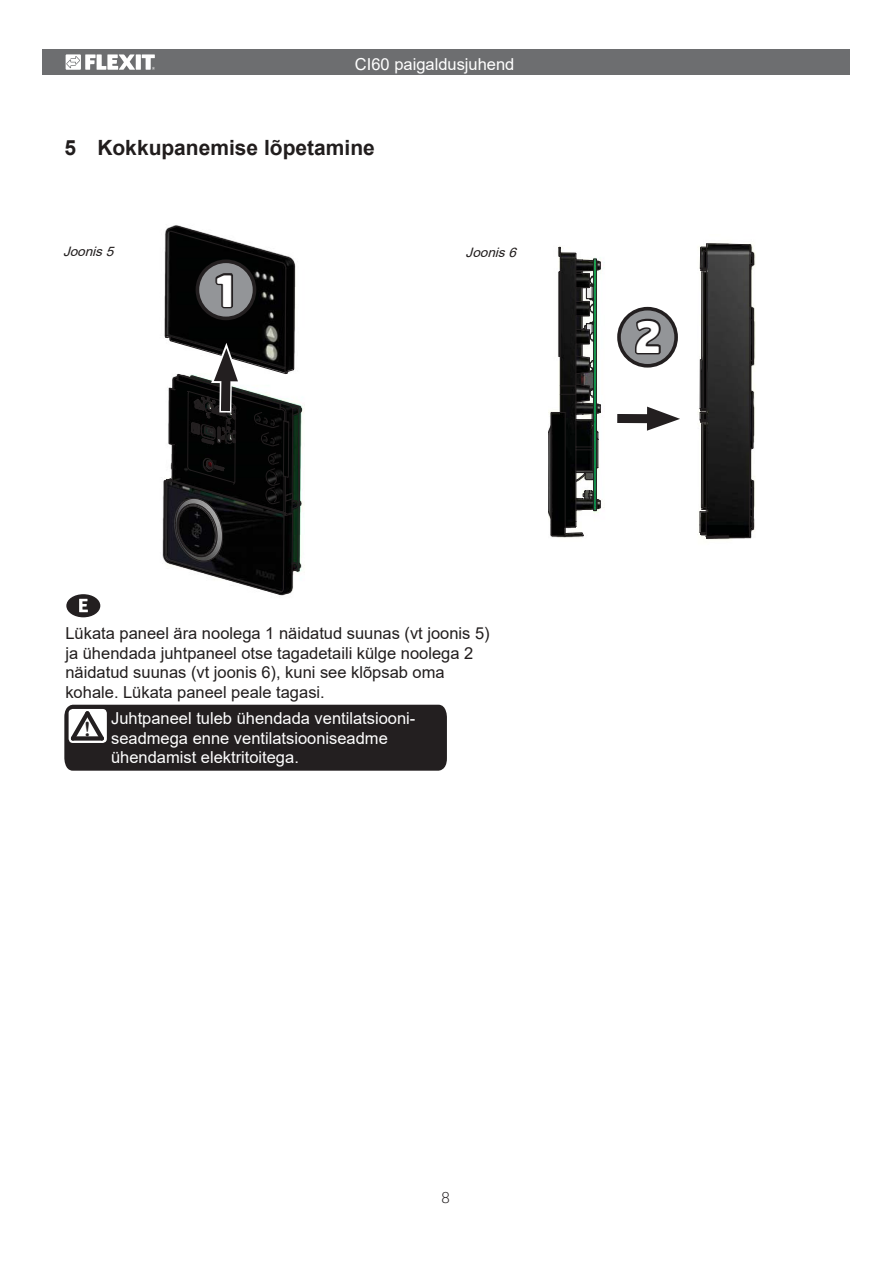
<style>
.page{position:relative;width:893px;height:1263px;background:#fff}
.page>*{position:absolute;margin:0;border:0;box-sizing:border-box;transform-origin:0 0}
.t1{font:700 43.2px "Hermes";color:#fff}
.t2{font:700 22.35px "Garamond";color:#231f20}
.t3{font:700 21px "Arial";color:#211d1d}
.t4{font:16.5px/19.8px "Arial";color:#211d1d}
.t5{font:16.5px/19.8px "Arial";color:#fff}
.t6{font:100 15px "Hermes";color:#231f20}
.t7{font:italic 13.05px "Arial";color:#211d1d;scale:1.04 1}
</style>
<div class="page">
<div style="left:42px;top:49px;width:808px;height:26px;background:#6d6e70"></div>
<div style="left:136px;top:54px;width:5px;height:16px;background:#fff"></div>
<svg style="left:142px;top:54px;width:13px;height:16px"></svg>
<svg style="left:66px;top:54px;width:69px;height:16px"></svg>
<div style="left:67px;top:595px;width:33px;height:22px;background:#231f20;border-radius:50%"></div>
<div style="left:66px;top:594px;width:34px;height:23px;border:2px solid #231f20;border-radius:50%"></div>
<div style="left:64px;top:705px;width:383px;height:66px;background:#231f20"></div>
<img style="left:552px;top:246px;width:204px;height:294px">
<svg style="left:548px;top:247px;width:53px;height:290px"></svg>
<svg style="left:699px;top:243px;width:55px;height:296px;background:#333232"></svg>
<div style="left:617px;top:414px;width:44px;height:9px;background:#231f20"></div>
<svg style="left:647px;top:407px;width:33px;height:24px"></svg>
<svg style="left:619px;top:309px;width:57px;height:57px"></svg>
<div style="left:617px;top:307px;width:61px;height:61px;border:4px solid #231f20;border-radius:50%"></div>
<svg style="left:632px;top:317px;width:30px;height:39px"></svg>
<svg style="left:164px;top:226px;width:138px;height:369px"></svg>
<svg style="left:79px;top:599px;width:9px;height:13px"></svg>
<p class="t5" style="left:355px;top:55px;width:161px">CI60 paigaldusjuhend</p>
<p class="t3" style="left:64px;top:138px;width:312px">5 Kokkupanemise lõpetamine</p>
<p class="t7" style="left:63px;top:245px;width:53px">Joonis 5</p>
<p class="t7" style="left:466px;top:246px;width:53px">Joonis 6</p>
<h1 class="t1" style="left:215px;top:273px;width:21px">1</h1>
<p class="t4" style="left:65px;top:624px;width:426px">Lükata paneel ära noolega 1 näidatud suunas (vt joonis 5) ja ühendada juhtpaneel otse tagadetaili külge noolega 2 näidatud suunas (vt joonis 6), kuni see klõpsab oma kohale. Lükata paneel peale tagasi.</p>
<p class="t5" style="left:111px;top:709px;width:306px">Juhtpaneel tuleb ühendada ventilatsiooni&shy;seadmega enne ventilatsiooniseadme ühendamist elektritoitega.</p>
<h2 class="t2" style="left:85px;top:716px;width:7px">!</h2>
<h1 class="t1" style="left:634px;top:319px;width:28px">2</h1>
<p class="t6" style="left:441px;top:1192px;width:10px">8</p>
</div>
